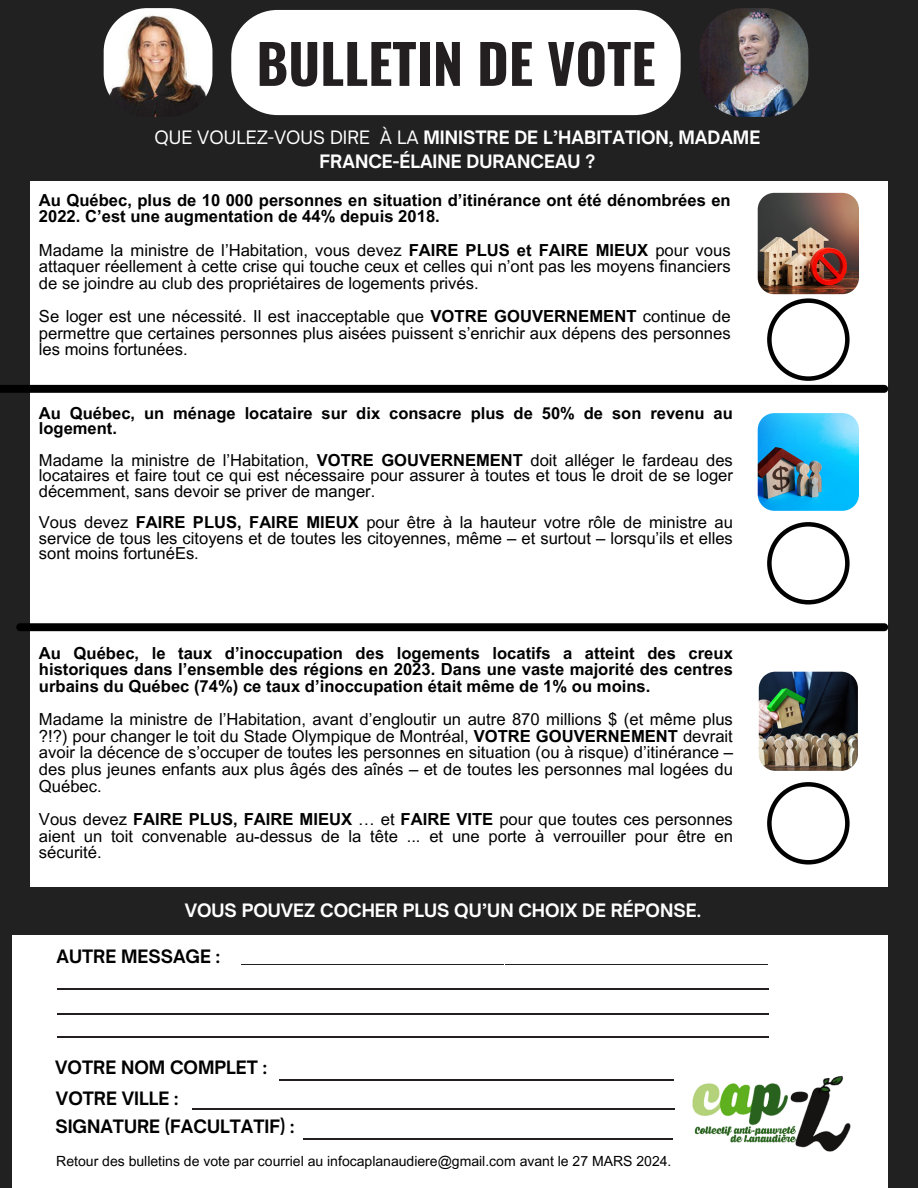
<style>
.page{position:relative;width:918px;height:1188px;background:#222121}
.page>*{position:absolute;margin:0;border:0;box-sizing:border-box;transform-origin:0 0}
.t1{font:700 54.15px "Oswald";color:#231f20}
.t2{font:700 17.7px/23.9px "Open Sauce One";color:#fff;text-align:center}
.t3{font:700 17.7px "Open Sauce One";color:#000}
.t4{font:16.65px/16.6px "Arial MT Pro";color:#000;text-align:justify}
.t5{font:700 16.65px/16.6px "Arial MT Pro";color:#000}
.t6{font:16.5px/15.6px "Arial MT Pro";color:#000;text-align:justify}
.t7{font:700 16.5px/15.6px "Arial MT Pro";color:#000}
.t8{font:13.95px "Arial MT Pro";color:#000}
.s1{font-weight:400}
.s2{font-weight:700}
</style>
<div class="page">
<div style="left:13px;top:935px;width:875px;height:253px;background:#fff"></div>
<hr style="left:303px;top:1138px;width:263px;height:1px;background:#231f20">
<hr style="left:241px;top:964px;width:263px;height:1px;background:#231f20">
<hr style="left:505px;top:964px;width:263px;height:1px;background:#231f20">
<hr style="left:57px;top:989px;width:264px;height:1px;background:#231f20">
<hr style="left:311px;top:989px;width:263px;height:1px;background:#231f20">
<hr style="left:505px;top:989px;width:263px;height:1px;background:#231f20">
<hr style="left:57px;top:1014px;width:264px;height:1px;background:#231f20">
<hr style="left:320px;top:1014px;width:263px;height:1px;background:#231f20">
<hr style="left:505px;top:1014px;width:263px;height:1px;background:#231f20">
<img style="left:692px;top:1075px;width:159px;height:77px">
<hr style="left:57px;top:1036px;width:264px;height:1px;background:#231f20">
<hr style="left:320px;top:1037px;width:263px;height:1px;background:#231f20">
<hr style="left:505px;top:1037px;width:263px;height:1px;background:#231f20">
<hr style="left:192px;top:1109px;width:263px;height:1px;background:#231f20">
<img style="left:104px;top:8px;width:108px;height:109px;border-radius:44px">
<img style="left:700px;top:8px;width:108px;height:109px;border-radius:44px">
<div style="left:30px;top:181px;width:857px;height:706px;background:#fff"></div>
<div style="left:16px;top:623px;width:872px;height:8px;background:#000;border-radius:4px"></div>
<img style="left:758px;top:193px;width:101px;height:101px">
<svg style="left:0;top:298px;width:888px;height:95px"></svg>
<img style="left:758px;top:413px;width:101px;height:98px">
<img style="left:759px;top:672px;width:99px;height:99px">
<svg style="left:767px;top:522px;width:82px;height:82px"></svg>
<svg style="left:767px;top:782px;width:82px;height:82px"></svg>
<hr style="left:279px;top:1079px;width:263px;height:1px;background:#231f20">
<hr style="left:411px;top:1079px;width:263px;height:1px;background:#231f20">
<hr style="left:411px;top:1109px;width:264px;height:1px;background:#231f20">
<hr style="left:410px;top:1138px;width:263px;height:1px;background:#231f20">
<div style="left:231px;top:10px;width:450px;height:105px;background:#fff;border-radius:46px"></div>
<p class="t1" style="left:256px;top:21px;width:401px">BULLETIN DE VOTE</p>
<p class="t2" style="left:155px;top:125px;width:607px"><span class="s1">QUE VOULEZ-VOUS DIRE À LA</span> MINISTRE DE L’HABITATION, MADAME<br>FRANCE-ÉLAINE DURANCEAU ?</p>
<h5 class="t5" style="left:39px;top:194px;width:693px">Au Québec, plus de 10 000 personnes en situation d’itinérance ont été dénombrées en<br>2022. C’est une augmentation de 44% depuis 2018.</h5>
<p class="t4" style="left:39px;top:244px;width:693px">Madame la ministre de l’Habitation, vous devez <span class="s2">FAIRE PLUS et FAIRE MIEUX</span> pour vous attaquer réellement à cette crise qui touche ceux et celles qui n’ont pas les moyens financiers de se joindre au club des propriétaires de logements privés.</p>
<p class="t4" style="left:39px;top:310px;width:693px">Se loger est une nécessité. Il est inacceptable que <span class="s2">VOTRE GOUVERNEMENT</span> continue de permettre que certaines personnes plus aisées puissent s’enrichir aux dépens des personnes les moins fortunées.</p>
<h5 class="t7" style="left:39px;top:407px;width:695px">Au Québec, un ménage locataire sur dix consacre plus de 50% de son revenu au logement.</h5>
<h4 class="t6" style="left:39px;top:454px;width:696px">Madame la ministre de l’Habitation, <span class="s2">VOTRE GOUVERNEMENT</span> doit alléger le fardeau des locataires et faire tout ce qui est nécessaire pour assurer à toutes et tous le droit de se loger décemment, sans devoir se priver de manger.</h4>
<h5 class="t6" style="left:39px;top:516px;width:695px">Vous devez <span class="s2">FAIRE PLUS, FAIRE MIEUX</span> pour être à la hauteur votre rôle de ministre au service de tous les citoyens et de toutes les citoyennes, même – et surtout – lorsqu’ils et elles sont moins fortunéEs.</h5>
<h4 class="t5" style="left:39px;top:647px;width:695px;text-align:justify">Au Québec, le taux d’inoccupation des logements locatifs a atteint des creux historiques dans l’ensemble des régions en 2023. Dans une vaste majorité des centres urbains du Québec (74%) ce taux d’inoccupation était même de 1% ou moins.</h4>
<h5 class="t4" style="left:39px;top:713px;width:695px">Madame la ministre de l’Habitation, avant d’engloutir un autre 870 millions $ (et même plus ?!?) pour changer le toit du Stade Olympique de Montréal, <span class="s2">VOTRE GOUVERNEMENT</span> devrait avoir la décence de s’occuper de toutes les personnes en situation (ou à risque) d’itinérance – des plus jeunes enfants aux plus âgés des aînés – et de toutes les personnes mal logées du Québec.</h5>
<h5 class="t4" style="left:39px;top:813px;width:695px">Vous devez <span class="s2">FAIRE PLUS, FAIRE MIEUX</span> … et <span class="s2">FAIRE VITE</span> pour que toutes ces personnes aient un toit convenable au-dessus de la tête ... et une porte à verrouiller pour être en sécurité.</h5>
<p class="t2" style="left:185px;top:898px;width:518px">VOUS POUVEZ COCHER PLUS QU’UN CHOIX DE RÉPONSE.</p>
<h2 class="t3" style="left:57px;top:945px;width:165px">AUTRE MESSAGE :</h2>
<p class="t3" style="left:55px;top:1056px;width:213px">VOTRE NOM COMPLET :</p>
<p class="t3" style="left:56px;top:1087px;width:124px">VOTRE VILLE :</p>
<p class="t3" style="left:55px;top:1116px;width:240px">SIGNATURE (FACULTATIF) :</p>
<p class="t8" style="left:56px;top:1156px;width:617px">Retour des bulletins de vote par courriel au infocaplanaudiere@gmail.com avant le 27 MARS 2024.</p>
</div>
